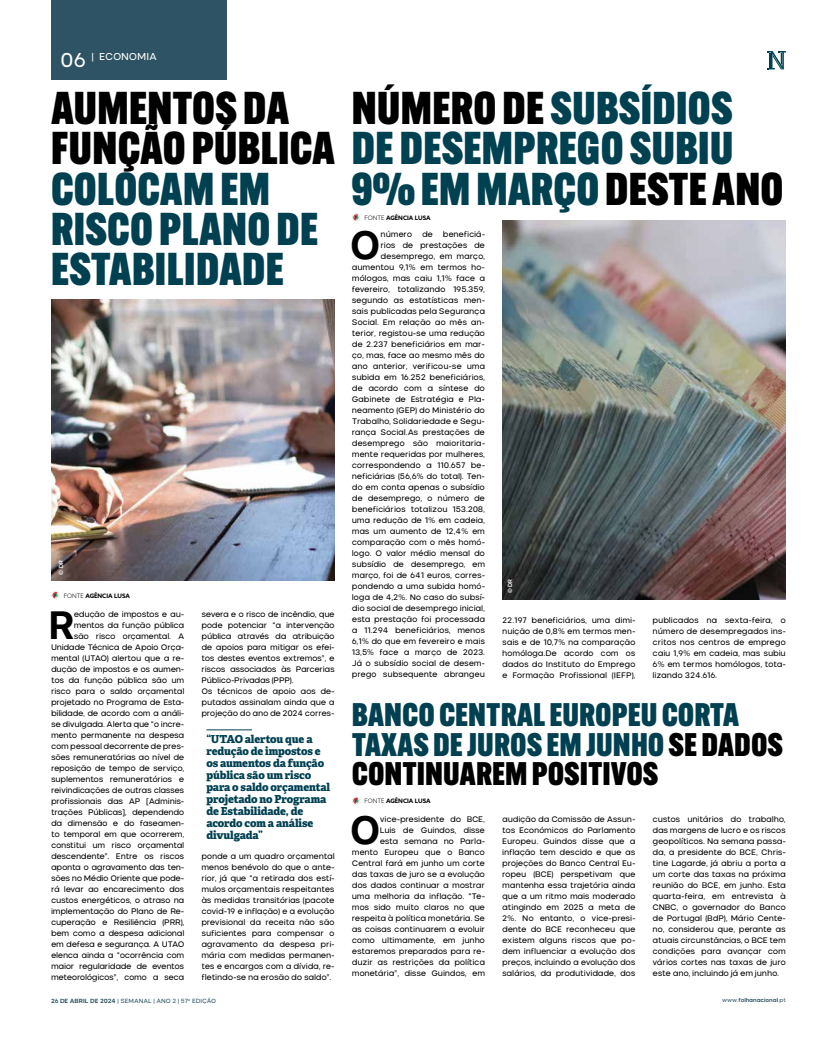
<style>
.page{position:relative;width:820px;height:1049px;background:#fff}
.page>*{position:absolute;margin:0;border:0;box-sizing:border-box;transform-origin:0 0}
.t1{font:900 45px "Alternate Gothic Cond ATF";letter-spacing:.02em;color:#004151}
.t2{font:900 45px/40px "Alternate Gothic Cond ATF";letter-spacing:.02em;color:#004051}
.t3{font:900 45px "Alternate Gothic Cond ATF";letter-spacing:.02em;color:#000}
.t4{font:700 39.2px "Galvji";color:#000}
.t5{font:900 32px/30px "Alternate Gothic Cond ATF";letter-spacing:.02em;color:#004051}
.t6{font:800 11px/12px "Adelle";letter-spacing:-.015em;color:#004051}
.t7{font:10px "Nominee";letter-spacing:-.02em;color:#fff}
.t8{font:8px/11px "Nominee";letter-spacing:-.04em;color:#000;text-align:justify}
.t9{font:700 6.1px "Azo Sans";color:#000}
.t10{font:6px "Nominee";letter-spacing:-.01em;color:#2d5364}
.t11{font:600 6px "Articulat CF";color:#fff}
.t12{font:700 5.5px "Nominee";letter-spacing:-.015em;color:#2d5364}
.s1{font-size:20px}
.s2{color:#000}
.s3{font-weight:300}
.s4{font-weight:700}
.s5{font-weight:400}
</style>
<div class="page">
<img style="left:51px;top:299px;width:283px;height:281px">
<img style="left:502px;top:220px;width:283px;height:380px">
<svg style="left:351px;top:213px;width:9px;height:9px"></svg>
<svg style="left:353px;top:214px;width:5px;height:7px"></svg>
<svg style="left:351px;top:796px;width:9px;height:9px"></svg>
<svg style="left:353px;top:798px;width:5px;height:6px"></svg>
<svg style="left:51px;top:591px;width:9px;height:8px"></svg>
<svg style="left:53px;top:592px;width:5px;height:6px"></svg>
<hr style="left:206px;top:729px;width:46px;height:1px;background:#004051">
<svg style="left:767px;top:51px;width:18px;height:18px"></svg>
<div style="left:51px;top:0;width:175px;height:80px;background:#2d5364"></div>
<p class="t7" style="left:60px;top:50px;width:98px"><span class="s1">06</span> | ECONOMIA</p>
<h1 class="t1" style="left:352px;top:81px;width:381px"><span class="s2">NÚMERO DE</span> SUBSÍDIOS</h1>
<h1 class="t1" style="left:51px;top:121px;width:682px"><span class="s2">FUNÇÃO PÚBLICA</span> DE DESEMPREGO SUBIU</h1>
<h1 class="t1" style="left:351px;top:161px;width:432px">9% EM MARÇO <span class="s2">DESTE ANO</span></h1>
<p class="t9" style="left:364px;top:214px;width:68px"><span class="s3">FONTE</span> AGÊNCIA LUSA</p>
<h1 class="t3" style="left:51px;top:81px;width:239px">AUMENTOS DA</h1>
<h1 class="t2" style="left:51px;top:168px;width:268px">COLOCAM EM<br>RISCO PLANO DE<br>ESTABILIDADE</h1>
<h2 class="t4" style="left:349px;top:222px;width:32px">O</h2>
<p class="t8" style="left:351px;top:229px;width:135px;text-align:right">número de beneficiá-<br>rios de prestações de desemprego, em março, aumentou 9,1% em termos ho&shy;mólogos, mas caiu 1,1% face a fevereiro, totalizando 195.359, segundo as estatísticas men&shy;sais publicadas pela Segurança<br>Social. Em relação ao mês an&shy;terior, registou-se uma redução de 2.237 beneficiários em mar&shy;ço, mas, face ao mesmo mês do ano anterior, verificou-se uma subida em 16.252 beneficiários, de acordo com a síntese do<br>Gabinete de Estratégia e Pla&shy;neamento (GEP) do Ministério do<br>Trabalho, Solidariedade e Segu&shy;rança Social.As prestações de desemprego são maioritaria&shy;mente requeridas por mulheres, correspondendo a 110.657 be&shy;neficiárias (56,6% do total). Ten&shy;do em conta apenas o subsídio de desemprego, o número de beneficiários totalizou 153.208, uma redução de 1% em cadeia, mas um aumento de 12,4% em comparação com o mês homó&shy;logo. O valor médio mensal do subsídio de desemprego, em março, foi de 641 euros, corres&shy;pondendo a uma subida homó&shy;loga de 4,2%. No caso do subsí&shy;dio social de desemprego inicial, esta prestação foi processada a 11.294 beneficiários, menos<br>6,1% do que em fevereiro e mais<br>13,5% face a março de 2023.<br>Já o subsídio social de desem&shy;prego subsequente abrangeu</p>
<p class="t11" style="left:57px;top:575px;width:15px;rotate:-90deg">© DR</p>
<p class="t11" style="left:505px;top:593px;width:15px;rotate:-90deg">© DR</p>
<p class="t9" style="left:64px;top:591px;width:68px"><span class="s3">FONTE</span> AGÊNCIA LUSA</p>
<p class="t8" style="left:51px;top:608px;width:135px;text-align:right">edução de impostos e au&shy;mentos da função pública<br>são risco orçamental. A<br>Unidade Técnica de Apoio Orça&shy;mental (UTAO) alertou que a re&shy;dução de impostos e os aumen&shy;tos da função pública são um risco para o saldo orçamental projetado no Programa de Esta&shy;bilidade, de acordo com a análi&shy;se divulgada. Alerta que “o incre&shy;mento permanente na despesa com pessoal decorrente de pres&shy;sões remuneratórias ao nível de reposição de tempo de serviço, suplementos remuneratórios e reivindicações de outras classes profissionais das AP [Adminis&shy;trações Públicas], dependendo da dimensão e do faseamen&shy;to temporal em que ocorrerem, constitui um risco orçamental descendente”. Entre os riscos aponta o agravamento das ten&shy;sões no Médio Oriente que pode&shy;rá levar ao encarecimento dos custos energéticos, o atraso na implementação do Plano de Re&shy;cuperação e Resiliência (PRR), bem como a despesa adicional em defesa e segurança. A UTAO elenca ainda a “ocorrência com maior regularidade de eventos meteorológicos”, como a seca</p>
<p class="t8" style="left:201px;top:608px;width:135px;text-align:left">severa e o risco de incêndio, que pode potenciar “a intervenção pública através da atribuição de apoios para mitigar os efei&shy;tos destes eventos extremos”, e riscos associados às Parcerias<br>Público-Privadas (PPP).<br>Os técnicos de apoio aos de&shy;putados assinalam ainda que a projeção do ano de 2024 corres-</p>
<h2 class="t4" style="left:48px;top:601px;width:29px">R</h2>
<p class="t8" style="left:502px;top:615px;width:135px">22.197 beneficiários, uma dimi&shy;nuição de 0,8% em termos men&shy;sais e de 10,7% na comparação homóloga.De acordo com os dados do Instituto do Emprego e Formação Profissional (IEFP),</p>
<p class="t8" style="left:652px;top:615px;width:135px">publicados na sexta-feira, o número de desempregados ins&shy;critos nos centros de emprego caiu 1,9% em cadeia, mas subiu 6% em termos homólogos, tota&shy;lizando 324.616.</p>
<h3 class="t5" style="left:352px;top:699px;width:432px">BANCO CENTRAL EUROPEU CORTA<br>TAXAS DE JUROS EM JUNHO <span class="s2">SE DADOS<br>CONTINUAREM POSITIVOS</span></h3>
<p class="t8" style="left:502px;top:814px;width:135px">audição da Comissão de Assun&shy;tos Económicos do Parlamento Europeu. Guindos disse que a inflação tem descido e que as projeções do Banco Central Eu&shy;ropeu (BCE) perspetivam que mantenha essa trajetória ainda que a um ritmo mais moderado atingindo em 2025 a meta de 2%. No entanto, o vice-presi&shy;dente do BCE reconheceu que existem alguns riscos que po&shy;dem influenciar a evolução dos preços, incluindo a evolução dos salários, da produtividade, dos</p>
<p class="t8" style="left:652px;top:814px;width:135px">custos unitários do trabalho, das margens de lucro e os riscos geopolíticos. Na semana passa&shy;da, a presidente do BCE, Chris&shy;tine Lagarde, já abriu a porta a um corte das taxas na próxima reunião do BCE, em junho. Esta quarta-feira, em entrevista à CNBC, o governador do Banco de Portugal (BdP), Mário Cente&shy;no, considerou que, perante as atuais circunstâncias, o BCE tem condições para avançar com vários cortes nas taxas de juro este ano, incluindo já em junho.</p>
<h3 class="t6" style="left:206px;top:733px;width:125px">“UTAO alertou que a redução de impostos e os aumentos da função pública são um risco para o saldo orçamental projetado no Programa de Estabilidade, de acordo com a análise divulgada”</h3>
<p class="t8" style="left:201px;top:850px;width:135px">ponde a um quadro orçamental menos benévolo do que o ante&shy;rior, já que “a retirada dos estí&shy;mulos orçamentais respeitantes às medidas transitórias (pacote covid-19 e inflação) e a evolução previsional da receita não são suficientes para compensar o agravamento da despesa pri&shy;mária com medidas permanen&shy;tes e encargos com a dívida, re&shy;fletindo-se na erosão do saldo”.</p>
<p class="t10" style="left:51px;top:997px;width:167px"><span class="s4">26 DE ABRIL DE 2024</span> | SEMANAL | ANO 2 | 57<sup>a</sup> EDIÇÃO</p>
<p class="t12" style="left:722px;top:997px;width:65px"><span class="s5">www.</span>folhanacional<span class="s5">.pt</span></p>
<p class="t9" style="left:364px;top:797px;width:68px"><span class="s3">FONTE</span> AGÊNCIA LUSA</p>
<h2 class="t4" style="left:349px;top:807px;width:32px">O</h2>
<p class="t8" style="left:351px;top:814px;width:135px;text-align:right">vice-presidente do BCE,<br>Luis de Guindos, disse<br>esta semana no Parla&shy;mento Europeu que o Banco<br>Central fará em junho um corte das taxas de juro se a evolução dos dados continuar a mostrar uma melhoria da inflação. “Te&shy;mos sido muito claros no que respeita à política monetária. Se as coisas continuarem a evoluir como ultimamente, em junho estaremos preparados para re&shy;duzir as restrições da política monetária”, disse Guindos, em</p>
</div>
